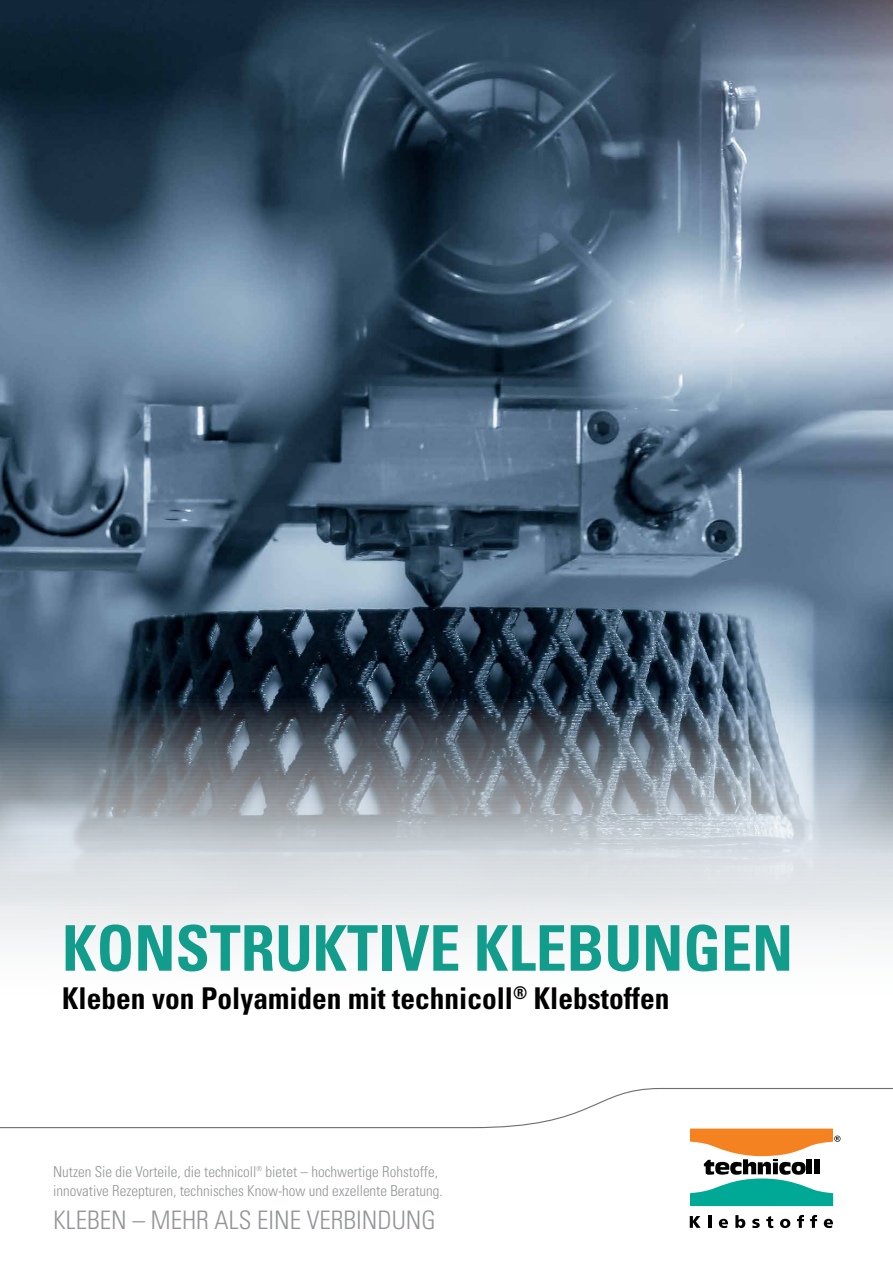
<style>
.page{position:relative;width:893px;height:1263px;background:#fff}
.page>*{position:absolute;margin:0;border:0;box-sizing:border-box;transform-origin:0 0}
.t1{font:700 condensed 63.75px "Univers Next Pro";color:#000}
.t2{font:700 condensed 63.75px "Univers Next Pro";color:#00a995}
.t3{font:700 condensed 63px "Univers";color:#129c8b}
.t4{font:700 condensed 30px "Univers";color:#000}
.t5{font:300 condensed 25.5px "Univers";color:#939598}
.t6{font:300 condensed 15.15px/20.2px "Univers Next Pro";color:#939598}
.t7{font:300 condensed 15px "Univers";color:#939598}
.s1{font-family:"Univers Next Pro";font-size:15.15px}
</style>
<div class="page">
<img style="left:0;top:0;width:893px;height:942px">
<svg style="left:0;top:1088px;width:893px;height:118px"></svg>
<svg style="left:690px;top:1216px;width:11px;height:12px"></svg>
<svg style="left:708px;top:1215px;width:3px;height:13px"></svg>
<svg style="left:719px;top:1219px;width:9px;height:9px"></svg>
<svg style="left:735px;top:1215px;width:10px;height:13px"></svg>
<svg style="left:752px;top:1219px;width:8px;height:9px"></svg>
<svg style="left:766px;top:1216px;width:7px;height:12px"></svg>
<svg style="left:780px;top:1219px;width:10px;height:9px"></svg>
<svg style="left:797px;top:1215px;width:7px;height:13px"></svg>
<svg style="left:810px;top:1215px;width:7px;height:13px"></svg>
<svg style="left:824px;top:1219px;width:9px;height:9px"></svg>
<h1 class="t2" style="left:96px;top:910px;width:40px">U</h1>
<h1 class="t2" style="left:238px;top:910px;width:187px">STOFFE</h1>
<h1 class="t1" style="left:62px;top:974px;width:675px">ZUVERLÄSSIG VERBINDEN</h1>
<h2 class="t3" style="left:62px;top:910px;width:732px">KONSTRUKTIVE KLEBUNGEN</h2>
<h3 class="t4" style="left:62px;top:980px;width:609px">Kleben von Polyamiden mit technicoll<sup>®</sup> Klebstoffen</h3>
<p class="t6" style="left:189px;top:1161px;width:38px">ie ech</p>
<p class="t6" style="left:255px;top:1161px;width:63px">® bie t h</p>
<p class="t6" style="left:360px;top:1161px;width:78px;text-indent:-14px">er ige oh offe, l</p>
<p class="t7" style="left:53px;top:1162px;width:386px">Nutzen Sie die Vorteile, die technicoll<sup>®</sup> bietet – hochwertige Rohstoffe,</p>
<p class="t7" style="left:53px;top:1182px;width:393px">innovative Rezepturen, technisches Know-how und exzellente Beratung.<span class="s1">.</span></p>
<p class="t6" style="left:399px;top:1181px;width:8px">e</p>
<h3 class="t5" style="left:53px;top:1204px;width:384px">KLEBEN – MEHR ALS EINE VERBINDUNG</h3>
</div>
